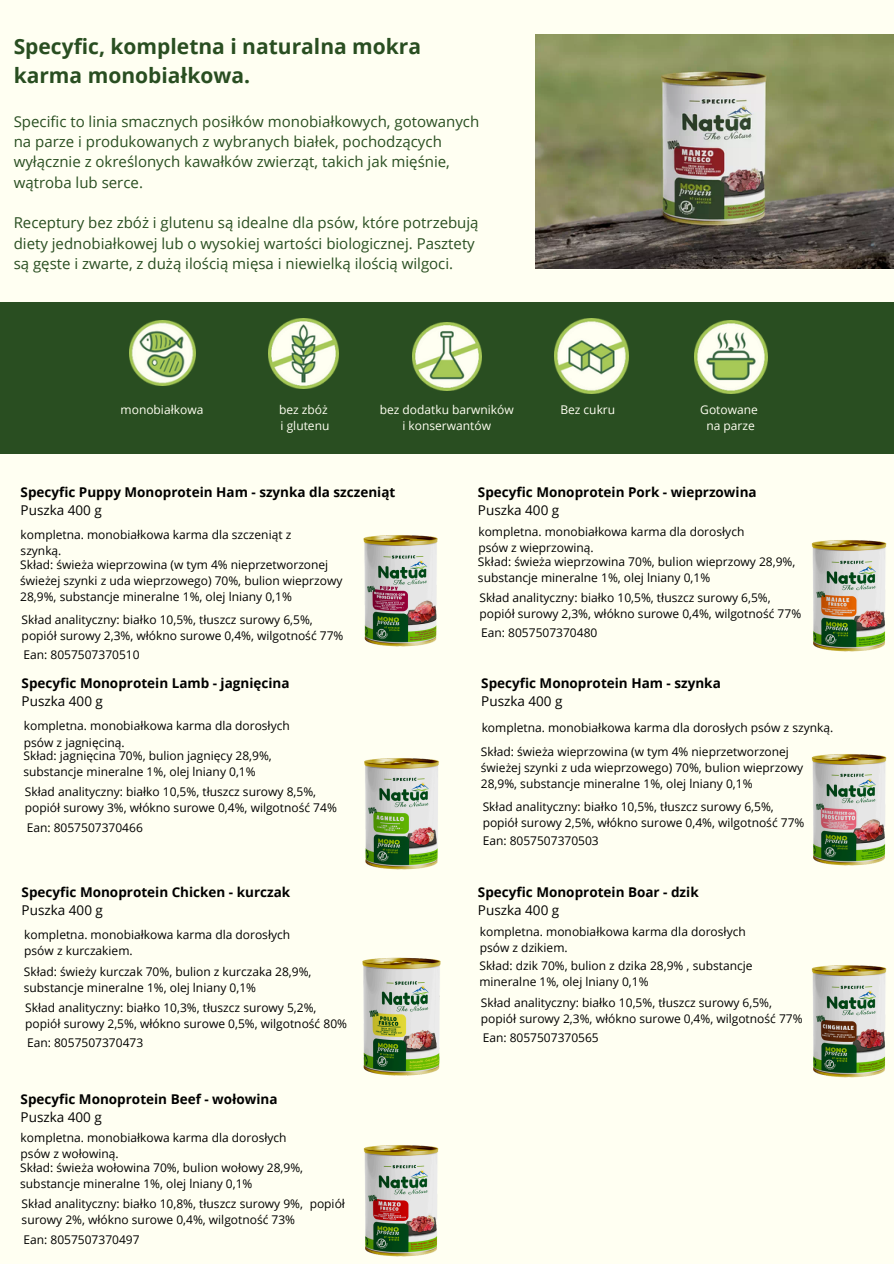
<style>
.page{position:relative;width:894px;height:1264px;background:#fff}
.page>*{position:absolute;margin:0;border:0;box-sizing:border-box;transform-origin:0 0}
.t1{font:700 21px/29.2px "Open Sans";color:#294e21}
.t2{font:15px/20.2px "Open Sans";color:#294e21}
.t3{font:700 13.5px/18px "Open Sans";color:#000}
.t4{font:12px/16px "Open Sans";color:#000}
.t5{font:12px "Open Sans";color:#fffff2}
.s1{font-weight:400}
</style>
<div class="page">
<div style="left:0;top:0;width:893px;height:1263px;background:#fffff2"></div>
<div style="left:0;top:302px;width:893px;height:151px;background:#294e21"></div>
<img style="left:412px;top:322px;width:69px;height:69px">
<img style="left:694px;top:320px;width:73px;height:73px">
<img style="left:535px;top:35px;width:358px;height:234px">
<img style="left:130px;top:320px;width:65px;height:65px">
<img style="left:268px;top:319px;width:70px;height:70px">
<img style="left:554px;top:319px;width:74px;height:74px">
<img style="left:363px;top:535px;width:75px;height:112px">
<img style="left:364px;top:758px;width:75px;height:112px">
<img style="left:362px;top:957px;width:79px;height:119px">
<img style="left:363px;top:1145px;width:76px;height:112px">
<img style="left:811px;top:540px;width:76px;height:112px">
<img style="left:811px;top:754px;width:76px;height:112px">
<img style="left:811px;top:965px;width:76px;height:113px">
<p class="t1" style="left:14px;top:31px;width:409px">Specyfic, kompletna i naturalna mokra karma monobiałkowa.</p>
<p class="t2" style="left:14px;top:111px;width:467px">Specific to linia smacznych posiłków monobiałkowych, gotowanych na parze i produkowanych z wybranych białek, pochodzących wyłącznie z określonych kawałków zwierząt, takich jak mięśnie, wątroba lub serce.</p>
<p class="t2" style="left:14px;top:212px;width:466px">Receptury bez zbóż i glutenu są idealne dla psów, które potrzebują diety jednobiałkowej lub o wysokiej wartości biologicznej. Pasztety są gęste i zwarte, z dużą ilością mięsa i niewielką ilością wilgoci.</p>
<h1 class="t5" style="left:120px;top:401px;width:84px">monobiałkowa</h1>
<h2 class="t5" style="left:279px;top:401px;width:50px">bez zbóż</h2>
<h2 class="t5" style="left:280px;top:417px;width:50px">i glutenu</h2>
<p class="t5" style="left:379px;top:401px;width:135px">bez dodatku barwników</p>
<p class="t5" style="left:402px;top:417px;width:90px">i konserwantów</p>
<p class="t5" style="left:560px;top:401px;width:56px">Bez cukru</p>
<p class="t5" style="left:700px;top:401px;width:59px">Gotowane</p>
<p class="t5" style="left:706px;top:417px;width:50px">na parze</p>
<p class="t3" style="left:21px;top:482px;width:376px">Specyfic Puppy Monoprotein Ham - szynka dla szczeniąt<br><span class="s1">Puszka 400 g</span></p>
<p class="t4" style="left:21px;top:526px;width:272px">kompletna. monobiałkowa karma dla szczeniąt z szynką.</p>
<p class="t4" style="left:20px;top:556px;width:323px">Skład: świeża wieprzowina (w tym 4% nieprzetworzonej świeżej szynki z uda wieprzowego) 70%, bulion wieprzowy<br>28,9%, substancje mineralne 1%, olej lniany 0,1%</p>
<p class="t4" style="left:22px;top:611px;width:323px">Skład analityczny: białko 10,5%, tłuszcz surowy 6,5%, popiół surowy 2,3%, włókno surowe 0,4%, wilgotność 77%</p>
<p class="t4" style="left:23px;top:646px;width:118px">Ean: 8057507370510</p>
<p class="t3" style="left:22px;top:674px;width:269px">Specyfic Monoprotein Lamb - jagnięcina<br><span class="s1">Puszka 400 g</span></p>
<p class="t4" style="left:24px;top:717px;width:267px">kompletna. monobiałkowa karma dla dorosłych psów z jagnięciną.</p>
<h3 class="t4" style="left:25px;top:783px;width:313px">Skład analityczny: białko 10,5%, tłuszcz surowy 8,5%, popiół surowy 3%, włókno surowe 0,4%, wilgotność 74%</h3>
<p class="t4" style="left:23px;top:747px;width:250px">Skład: jagnięcina 70%, bulion jagnięcy 28,9%, substancje mineralne 1%, olej lniany 0,1%</p>
<p class="t4" style="left:27px;top:819px;width:118px">Ean: 8057507370466</p>
<p class="t3" style="left:22px;top:883px;width:270px">Specyfic Monoprotein Chicken - kurczak<br><span class="s1">Puszka 400 g</span></p>
<p class="t4" style="left:24px;top:926px;width:267px">kompletna. monobiałkowa karma dla dorosłych psów z kurczakiem.</p>
<h3 class="t4" style="left:24px;top:963px;width:289px">Skład: świeży kurczak 70%, bulion z kurczaka 28,9%, substancje mineralne 1%, olej lniany 0,1%</h3>
<p class="t4" style="left:25px;top:999px;width:323px">Skład analityczny: białko 10,3%, tłuszcz surowy 5,2%, popiół surowy 2,5%, włókno surowe 0,5%, wilgotność 80%</p>
<p class="t4" style="left:27px;top:1034px;width:118px">Ean: 8057507370473</p>
<h3 class="t3" style="left:21px;top:1089px;width:258px">Specyfic Monoprotein Beef - wołowina<br><span class="s1">Puszka 400 g</span></h3>
<h3 class="t4" style="left:20px;top:1159px;width:284px">Skład: świeża wołowina 70%, bulion wołowy 28,9%, substancje mineralne 1%, olej lniany 0,1%</h3>
<p class="t4" style="left:21px;top:1129px;width:267px">kompletna. monobiałkowa karma dla dorosłych psów z wołowiną.</p>
<p class="t4" style="left:22px;top:1195px;width:325px">Skład analityczny: białko 10,8%, tłuszcz surowy 9%, popiół surowy 2%, włókno surowe 0,4%, wilgotność 73%</p>
<p class="t4" style="left:23px;top:1230px;width:118px">Ean: 8057507370497</p>
<p class="t3" style="left:478px;top:482px;width:280px">Specyfic Monoprotein Pork - wieprzowina<br><span class="s1">Puszka 400 g</span></p>
<p class="t4" style="left:478px;top:523px;width:267px">kompletna. monobiałkowa karma dla dorosłych psów z wieprzowiną.</p>
<p class="t4" style="left:479px;top:589px;width:323px">Skład analityczny: białko 10,5%, tłuszcz surowy 6,5%, popiół surowy 2,3%, włókno surowe 0,4%, wilgotność 77%</p>
<p class="t4" style="left:478px;top:553px;width:319px">Skład: świeża wieprzowina 70%, bulion wieprzowy 28,9%, substancje mineralne 1%, olej lniany 0,1%</p>
<p class="t4" style="left:481px;top:624px;width:118px">Ean: 8057507370480</p>
<p class="t3" style="left:481px;top:674px;width:241px">Specyfic Monoprotein Ham - szynka<br><span class="s1">Puszka 400 g</span></p>
<p class="t4" style="left:481px;top:719px;width:353px">kompletna. monobiałkowa karma dla dorosłych psów z szynką.</p>
<p class="t4" style="left:480px;top:743px;width:323px">Skład: świeża wieprzowina (w tym 4% nieprzetworzonej świeżej szynki z uda wieprzowego) 70%, bulion wieprzowy<br>28,9%, substancje mineralne 1%, olej lniany 0,1%</p>
<h3 class="t4" style="left:482px;top:798px;width:323px">Skład analityczny: białko 10,5%, tłuszcz surowy 6,5%, popiół surowy 2,5%, włókno surowe 0,4%, wilgotność 77%</h3>
<p class="t4" style="left:482px;top:832px;width:118px">Ean: 8057507370503</p>
<p class="t3" style="left:478px;top:883px;width:222px">Specyfic Monoprotein Boar - dzik<br><span class="s1">Puszka 400 g</span></p>
<p class="t4" style="left:479px;top:923px;width:267px">kompletna. monobiałkowa karma dla dorosłych psów z dzikiem.</p>
<h3 class="t4" style="left:479px;top:957px;width:274px">Skład: dzik 70%, bulion z dzika 28,9% , substancje mineralne 1%, olej lniany 0,1%</h3>
<p class="t4" style="left:480px;top:993px;width:323px">Skład analityczny: białko 10,5%, tłuszcz surowy 6,5%, popiół surowy 2,3%, włókno surowe 0,4%, wilgotność 77%</p>
<p class="t4" style="left:482px;top:1029px;width:118px">Ean: 8057507370565</p>
</div>
